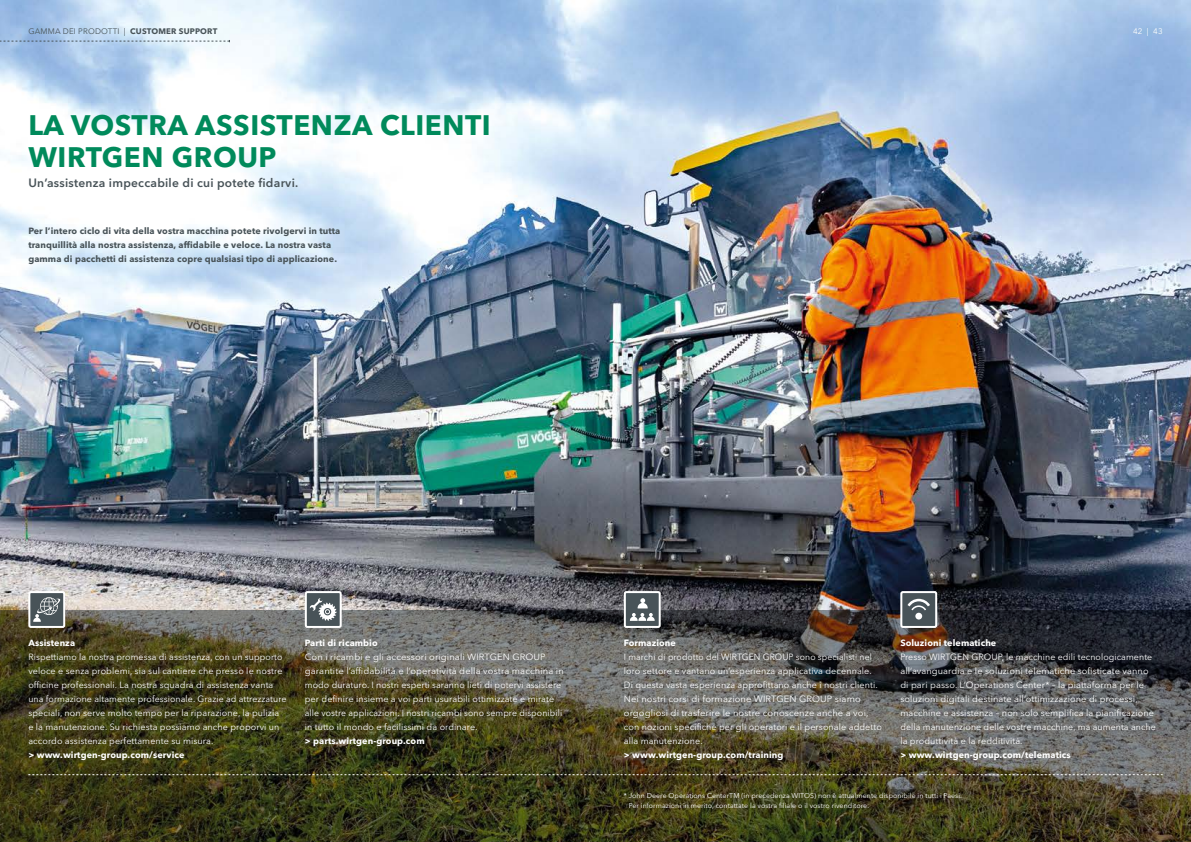
<style>
.page{position:relative;width:1191px;height:842px;background:#fff}
.page>*{position:absolute;margin:0;border:0;box-sizing:border-box;transform-origin:0 0}
.t1{font:700 28px/32px "Avenir Next LT Pro";letter-spacing:.02em;color:#008a5b}
.t2{font:600 12px "Avenir Next LT Pro";letter-spacing:.02em;color:#485358}
.t3{font:9px/14px "Avenir Next LT Pro";letter-spacing:.01em;color:#fff}
.t4{font:9px/14px "Avenir Next LT Pro";letter-spacing:.01em;color:#fff;scale:.96 1}
.t5{font:9px/14px "Avenir Next LT Pro";letter-spacing:.01em;color:#fff;scale:1.04 1}
.t6{font:700 9px/14px "Avenir Next LT Pro";letter-spacing:.01em;color:#485358}
.t7{font:700 9px "Avenir Next LT Pro";letter-spacing:.01em;color:#fff}
.t8{font:8px "Avenir Next LT Pro";letter-spacing:.02em;color:#485358}
.t9{font:8px "Avenir Next LT Pro";color:#fff}
.t10{font:7px/10px "Avenir Next LT Pro";letter-spacing:.01em;color:#fff}
.s1{font-weight:700}
</style>
<div class="page">
<img style="left:0;top:0;width:1191px;height:609px">
<img style="left:0;top:609px;width:1191px;height:233px">
<svg style="left:28px;top:774px;width:1134px;height:1px"></svg>
<div style="left:29px;top:592px;width:35px;height:35px;background:#485358;border-radius:2px"></div>
<div style="left:28px;top:591px;width:37px;height:37px;border:2px solid #fff;border-radius:2px"></div>
<svg style="left:33px;top:597px;width:28px;height:25px"></svg>
<div style="left:625px;top:592px;width:34px;height:35px;background:#485358;border-radius:2px"></div>
<div style="left:624px;top:591px;width:36px;height:37px;border:2px solid #fff;border-radius:2px"></div>
<svg style="left:630px;top:598px;width:24px;height:23px"></svg>
<div style="left:306px;top:592px;width:35px;height:35px;background:#485358;border-radius:2px"></div>
<div style="left:305px;top:591px;width:37px;height:37px;border:2px solid #fff;border-radius:2px"></div>
<svg style="left:310px;top:598px;width:27px;height:23px"></svg>
<div style="left:901px;top:592px;width:35px;height:35px;background:#485358;border-radius:2px"></div>
<div style="left:900px;top:591px;width:37px;height:37px;border:2px solid #fff;border-radius:2px"></div>
<div style="left:915px;top:613px;width:7px;height:6px;background:#fff;border-radius:50%"></div>
<svg style="left:907px;top:599px;width:23px;height:11px"></svg>
<svg style="left:0;top:40px;width:230px;height:2px"></svg>
<p class="t8" style="left:28px;top:27px;width:190px">GAMMA DEI PRODOTTI | <span class="s1">CUSTOMER SUPPORT</span></p>
<h1 class="t1" style="left:28px;top:108px;width:464px">LA VOSTRA ASSISTENZA CLIENTI<br>WIRTGEN GROUP</h1>
<h2 class="t2" style="left:28px;top:175px;width:271px">Un’assistenza impeccabile di cui potete fidarvi.</h2>
<p class="t6" style="left:28px;top:223px;width:313px">Per l’intero ciclo di vita della vostra macchina potete rivolgervi in tutta tranquillità alla nostra assistenza, affidabile e veloce. La nostra vasta gamma di pacchetti di assistenza copre qualsiasi tipo di applicazione.</p>
<p class="t9" style="left:1133px;top:27px;width:31px">42 | 43</p>
<p class="t7" style="left:28px;top:637px;width:48px">Assistenza</p>
<p class="t3" style="left:28px;top:650px;width:260px">Rispettiamo la nostra promessa di assistenza, con un supporto veloce e senza problemi, sia sul cantiere che presso le nostre officine professionali. La nostra squadra di assistenza vanta una formazione altamente professionale. Grazie ad attrezzature speciali, non serve molto tempo per la riparazione, la pulizia e la manutenzione. Su richiesta possiamo anche proporvi un accordo assistenza perfettamente su misura.</p>
<p class="t7" style="left:28px;top:749px;width:158px">&gt; www.wirtgen-group.com/service</p>
<p class="t7" style="left:305px;top:637px;width:74px">Parti di ricambio</p>
<p class="t5" style="left:305px;top:650px;width:250px">Con i ricambi e gli accessori originali WIRTGEN GROUP garantite l’affidabilità e l’operatività della vostra macchina in modo duraturo. I nostri esperti saranno lieti di potervi assistere per definire insieme a voi parti usurabili ottimizzate e mirate alle vostre applicazioni. I nostri ricambi sono sempre disponibili in tutto il mondo e facilissimi da ordinare.</p>
<p class="t7" style="left:305px;top:735px;width:121px">&gt; parts.wirtgen-group.com</p>
<p class="t7" style="left:624px;top:637px;width:54px">Formazione</p>
<p class="t4" style="left:624px;top:650px;width:270px">I marchi di prodotto del WIRTGEN GROUP sono specialisti nel loro settore e vantano un’esperienza applicativa decennale.<br>Di questa vasta esperienza approfittano anche i nostri clienti.<br>Nei nostri corsi di formazione WIRTGEN GROUP siamo orgogliosi di trasferire le nostre conoscenze anche a voi, con nozioni specifiche per gli operatori e il personale addetto alla manutenzione.</p>
<p class="t7" style="left:624px;top:749px;width:161px">&gt; www.wirtgen-group.com/training</p>
<p class="t7" style="left:900px;top:637px;width:97px">Soluzioni telematiche</p>
<p class="t3" style="left:900px;top:650px;width:257px">Presso WIRTGEN GROUP, le macchine edili tecnologicamente all‘avanguardia e le soluzioni telematiche sofisticate vanno di pari passo. L‘Operations Center* – la piattaforma per le soluzioni digitali destinate all‘ottimizzazione di processi, macchine e assistenza – non solo semplifica la pianificazione della manutenzione delle vostre macchine, ma aumenta anche la produttività e la redditività.</p>
<p class="t7" style="left:900px;top:749px;width:172px">&gt; www.wirtgen-group.com/telematics</p>
<p class="t10" style="left:629px;top:790px;width:335px;text-indent:-5px">* John Deere Operations CenterTM (in precedenza WITOS) non è attualmente disponibile in tutti i Paesi.<br>Per informazioni in merito, contattate la vostra filiale o il vostro rivenditore.</p>
</div>
